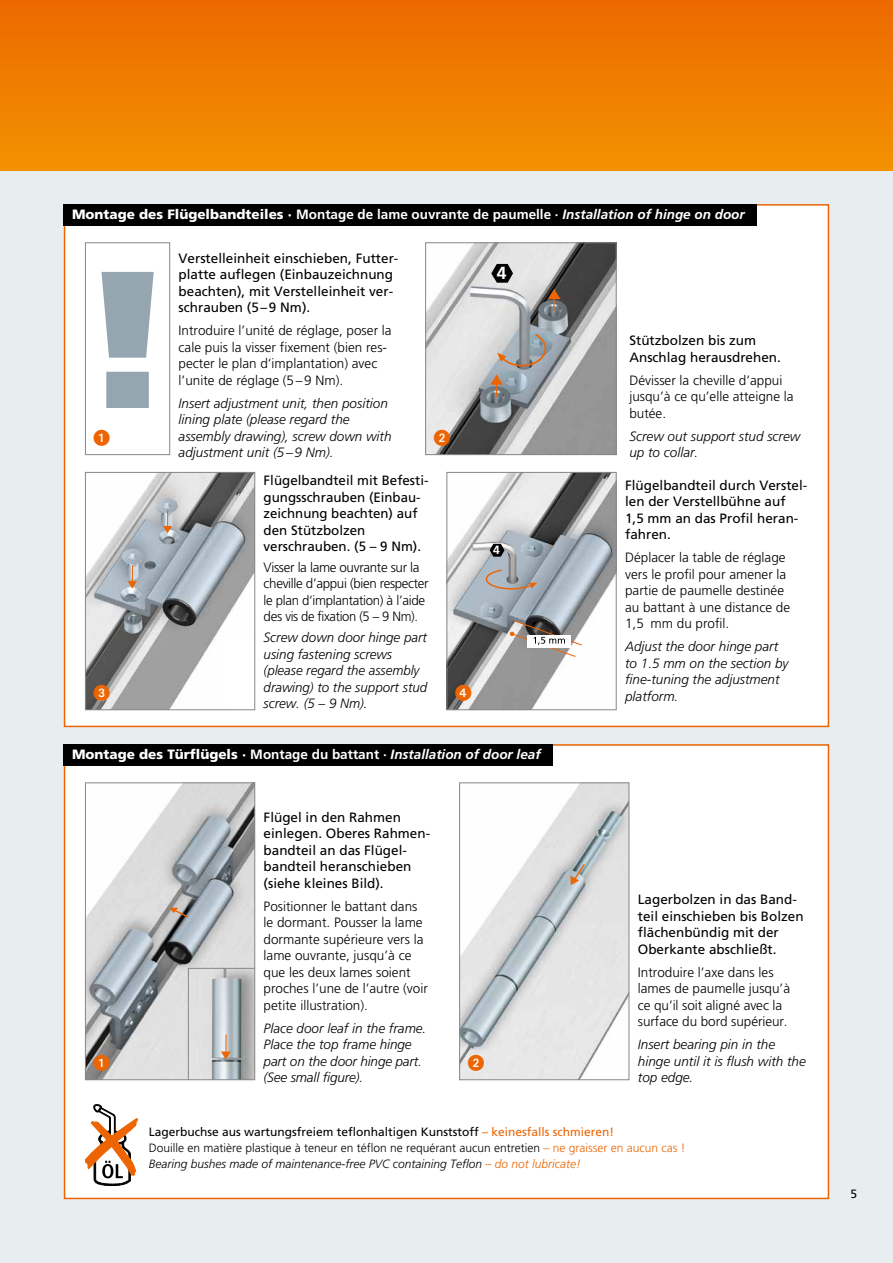
<style>
.page{position:relative;width:893px;height:1263px;background:#fff}
.page>*{position:absolute;margin:0;border:0;box-sizing:border-box;transform-origin:0 0}
.t1{font:900 195px "Frutiger";color:#95a6b0}
.t2{font:700 17.55px "Frutiger";color:#fff}
.t3{font:16.5px "European Pi One";color:#ec6502}
.t4{font:300 13.5px/16.5px "Frutiger";color:#000}
.t5{font:13.5px/16.5px "Frutiger";color:#000}
.t6{font:italic 300 13.5px/16.5px "Frutiger";color:#000}
.t7{font:300 13.5px/16.5px "Frutiger";letter-spacing:-.025em;color:#000}
.t8{font:700 13.5px "Frutiger";color:#fff}
.t9{font:italic 700 13.5px "Frutiger";color:#fff}
.t10{font:300 12px/16px "Frutiger";color:#000}
.t11{font:12px "Frutiger";color:#000}
.t12{font:700 12px "Frutiger";color:#fff}
.s1{font-weight:900}
.s2{font-style:italic}
.s3{font-weight:900;font-style:normal}
.s4{font-style:normal}
.s5{font-weight:400}
.s6{font-weight:400;color:#ec6502}
.s7{color:#ec6502}
.s8{font-style:italic;color:#ec6502}
</style>
<div class="page">
<div style="left:0;top:170px;width:893px;height:1093px;background:#e8edf0"></div>
<div style="left:64px;top:204px;width:765px;height:523px;background:#fff;border:2px solid #ec6502"></div>
<div style="left:64px;top:204px;width:693px;height:21px;background:#000"></div>
<div style="left:85px;top:242px;width:85px;height:213px;border:1px solid #878786"></div>
<img style="left:427px;top:244px;width:188px;height:209px">
<svg style="left:490px;top:374px;width:13px;height:23px"></svg>
<svg style="left:497px;top:332px;width:50px;height:35px;background:#a7a6a4"></svg>
<svg style="left:548px;top:289px;width:12px;height:22px"></svg>
<svg style="left:491px;top:264px;width:22px;height:19px"></svg>
<div style="left:425px;top:242px;width:192px;height:213px;border:1px solid #878786"></div>
<div style="left:435px;top:432px;width:13px;height:13px;background:#fff;border-radius:50%"></div>
<img style="left:87px;top:474px;width:166px;height:234px">
<div style="left:226px;top:635px;width:29px;height:75px;background:#fff"></div>
<svg style="left:128px;top:565px;width:9px;height:24px"></svg>
<svg style="left:163px;top:510px;width:9px;height:23px"></svg>
<div style="left:85px;top:472px;width:170px;height:238px;border:1px solid #878786"></div>
<div style="left:95px;top:688px;width:13px;height:13px;background:#fff;border-radius:50%"></div>
<img style="left:448px;top:474px;width:167px;height:234px">
<svg style="left:485px;top:568px;width:52px;height:22px"></svg>
<svg style="left:490px;top:544px;width:14px;height:13px"></svg>
<svg style="left:510px;top:619px;width:73px;height:38px"></svg>
<div style="left:446px;top:472px;width:171px;height:238px;border:1px solid #878786"></div>
<div style="left:457px;top:687px;width:12px;height:13px;background:#fff;border-radius:50%"></div>
<div style="left:64px;top:744px;width:765px;height:455px;background:#fff;border:2px solid #ec6502"></div>
<div style="left:64px;top:744px;width:489px;height:21px;background:#000"></div>
<img style="left:87px;top:784px;width:166px;height:294px">
<svg style="left:188px;top:968px;width:65px;height:110px;background:#c0c4c6"></svg>
<hr style="left:225px;top:1034px;width:2px;height:20px;background:#ec6502">
<svg style="left:169px;top:908px;width:21px;height:11px"></svg>
<div style="left:85px;top:782px;width:170px;height:298px;border:1px solid #878786"></div>
<div style="left:97px;top:1059px;width:10px;height:10px;background:#fff;border-radius:50%"></div>
<img style="left:461px;top:784px;width:166px;height:294px">
<svg style="left:570px;top:862px;width:16px;height:23px"></svg>
<div style="left:459px;top:782px;width:170px;height:298px;border:1px solid #878786"></div>
<div style="left:471px;top:1059px;width:10px;height:10px;background:#fff;border-radius:50%"></div>
<svg style="left:85px;top:1104px;width:52px;height:81px"></svg>
<div style="left:0;top:0;width:893px;height:170px;background:linear-gradient(to bottom,#ec6900,#f39100)"></div>
<p class="t8" style="left:72px;top:207px;width:674px"><span class="s1">Montage des Flügelbandteiles ·</span> Montage de lame ouvrante de paumelle · <span class="s2">Installation of hinge on door</span></p>
<h1 class="t1" style="left:86px;top:221px;width:85px">!</h1>
<p class="t3" style="left:94px;top:429px;width:18px">1</p>
<p class="t3" style="left:94px;top:684px;width:18px">3</p>
<p class="t5" style="left:179px;top:250px;width:221px">Verstelleinheit einschieben, Futter&shy;platte auflegen (Einbauzeichnung beachten), mit Verstelleinheit ver&shy;schrauben (5–9 Nm).</p>
<p class="t4" style="left:179px;top:322px;width:215px">Introduire l’unité de réglage, poser la cale puis la visser fixement (bien res&shy;pecter le plan d‘implantation) avec l’unite de réglage (5–9 Nm).</p>
<p class="t6" style="left:179px;top:395px;width:215px">Insert adjustment unit, then position lining plate (please regard the assembly drawing), screw down with adjustment unit (5–9 Nm).</p>
<p class="t3" style="left:434px;top:429px;width:18px">2</p>
<p class="t5" style="left:264px;top:472px;width:166px">Flügelbandteil mit Befesti&shy;gungsschrauben (Einbau&shy;zeichnung beachten) auf den Stützbolzen verschrauben. (5 – 9 Nm).</p>
<p class="t7" style="left:264px;top:559px;width:166px">Visser la lame ouvrante sur la cheville d’appui (bien respecter le plan d‘implantation) à l’aide des vis de fixation (5 – 9 Nm).</p>
<p class="t6" style="left:264px;top:629px;width:165px">Screw down door hinge part using fastening screws (please regard the assembly drawing) to the support stud screw. (5 – 9 Nm).</p>
<p class="t3" style="left:455px;top:684px;width:18px">4</p>
<p class="t2" style="left:497px;top:262px;width:11px">4</p>
<p class="t12" style="left:493px;top:543px;width:8px">4</p>
<p class="t9" style="left:72px;top:747px;width:470px"><span class="s3">Montage des Türflügels ·</span> <span class="s4">Montage du battant ·</span> Installation of door leaf</p>
<p class="t3" style="left:94px;top:1054px;width:18px">1</p>
<p class="t5" style="left:264px;top:809px;width:167px">Flügel in den Rahmen einlegen. Oberes Rahmen&shy;bandteil an das Flügel&shy;bandteil heranschieben (siehe kleines Bild).</p>
<p class="t4" style="left:264px;top:898px;width:166px">Positionner le battant dans le dormant. Pousser la lame dormante supérieure vers la lame ouvrante, jusqu’à ce que les deux lames soient proches l’une de l’autre (voir petite illustration).</p>
<p class="t6" style="left:264px;top:1020px;width:164px">Place door leaf in the frame.<br>Place the top frame hinge part on the door hinge part. (See small figure).</p>
<p class="t3" style="left:468px;top:1054px;width:18px">2</p>
<p class="t5" style="left:629px;top:332px;width:153px">Stützbolzen bis zum<br>Anschlag herausdrehen.</p>
<p class="t4" style="left:629px;top:372px;width:166px">Dévisser la cheville d’appui jusqu’à ce qu’elle atteigne la butée.</p>
<p class="t6" style="left:629px;top:428px;width:173px">Screw out support stud screw up to collar.</p>
<p class="t5" style="left:625px;top:477px;width:184px">Flügelbandteil durch Verstel&shy;len der Verstellbühne auf<br>1,5 mm an das Profil heran&shy;fahren.</p>
<p class="t4" style="left:625px;top:549px;width:167px">Déplacer la table de réglage vers le profil pour amener la partie de paumelle destinée au battant à une distance de<br>1,5 mm du profil.</p>
<p class="t6" style="left:625px;top:638px;width:165px">Adjust the door hinge part to 1.5 mm on the section by fine-tuning the adjustment platform.</p>
<p class="t5" style="left:638px;top:891px;width:167px">Lagerbolzen in das Band&shy;teil einschieben bis Bolzen flächenbündig mit der<br>Oberkante abschließt.</p>
<p class="t4" style="left:638px;top:964px;width:154px">Introduire l’axe dans les lames de paumelle jusqu’à ce qu’il soit aligné avec la surface du bord supérieur.</p>
<p class="t6" style="left:638px;top:1036px;width:170px">Insert bearing pin in the hinge until it is flush with the top edge.</p>
<p class="t10" style="left:149px;top:1124px;width:538px"><span class="s5">Lagerbuchse aus wartungsfreiem teflonhaltigen Kunststoff</span> <span class="s6">– keinesfalls schmieren!<br></span>Douille en matière plastique à teneur en téflon ne requérant aucun entretien <span class="s7">– ne graisser en aucun cas !<br></span><span class="s2">Bearing bushes made of maintenance-free PVC containing Teflon</span> <span class="s8">– do not lubricate!</span></p>
<p class="t11" style="left:850px;top:1187px;width:8px">5</p>
</div>
